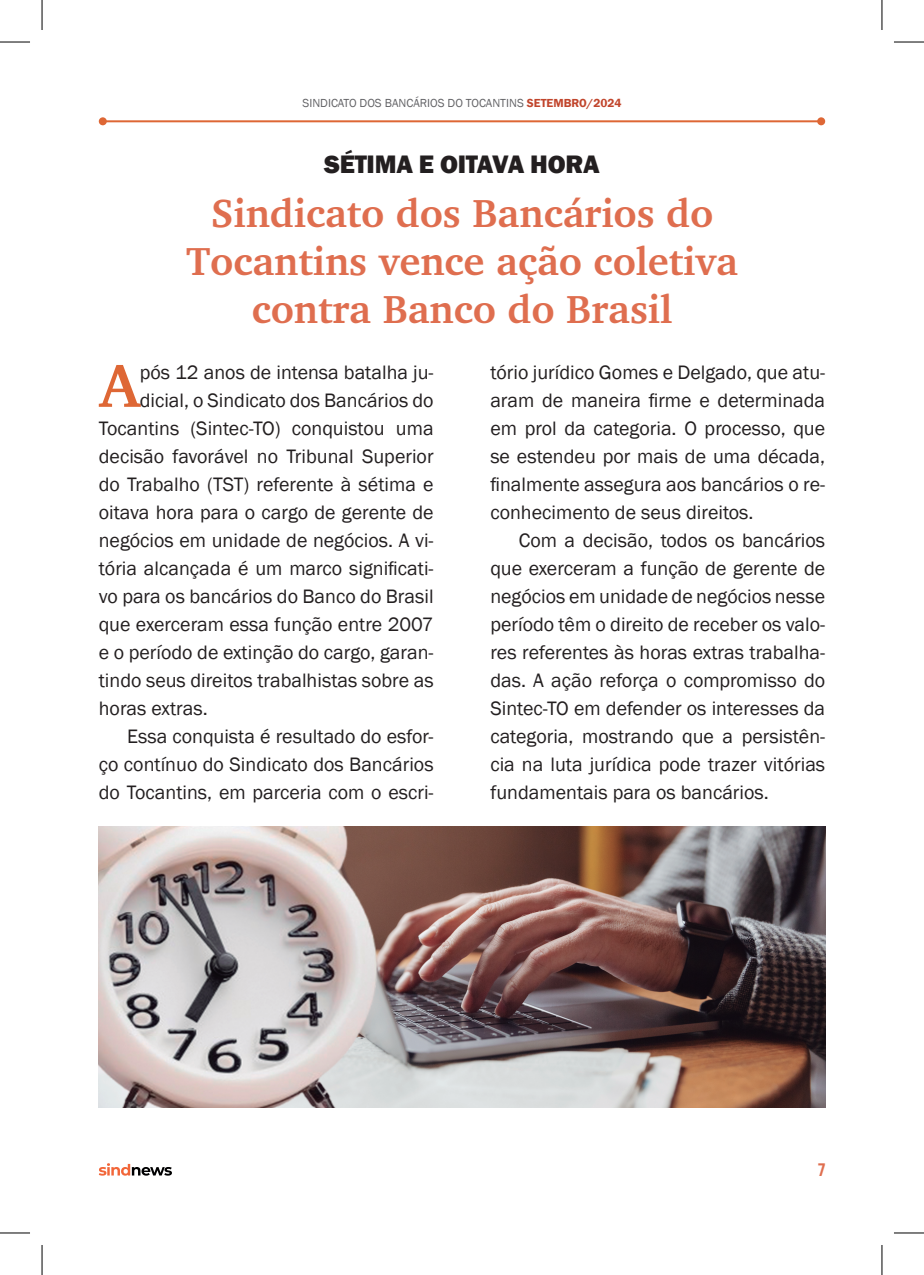
<style>
.page{position:relative;width:924px;height:1275px;background:#fff}
.page>*{position:absolute;margin:0;border:0;box-sizing:border-box;transform-origin:0 0}
._1_paragrafo{font:700 61.8px "Charter";color:#de6735}
.Titulo{font:700 40px/48px "Charter";color:#df6e4f;text-align:center}
.Retranca_2{font:800 26px "Franklin Gothic";letter-spacing:-.01em;color:#231f20}
.Texto{font:20px/28px "Franklin Gothic";color:#231f20;text-align:justify}
._1_paragrafo-2{font:20px "Franklin Gothic";color:#231f20}
.t1{font:800 18px "Akrobat";color:#df6e4f}
.t2{font:12px "Franklin Gothic";color:#636366}
.s1{font-weight:600;color:#c1452c}
</style>
<div class="page">
<svg style="left:99px;top:1163px;width:73px;height:12px"></svg>
<hr style="left:103px;top:120px;width:717px;height:2px;background:#de6735">
<div style="left:99px;top:117px;width:8px;height:8px;background:#de6735;border-radius:50%"></div>
<svg style="left:816px;top:117px;width:8px;height:8px"></svg>
<img style="left:99px;top:827px;width:725px;height:280px">
<hr style="left:0;top:42px;width:30px;height:1px;background:#000">
<hr style="left:893px;top:42px;width:30px;height:1px;background:#000">
<hr style="left:0;top:1232px;width:30px;height:1px;background:#000">
<hr style="left:893px;top:1232px;width:30px;height:1px;background:#000">
<hr style="left:42px;top:0;width:1px;height:30px;background:#000">
<hr style="left:42px;top:1245px;width:1px;height:30px;background:#000">
<hr style="left:881px;top:0;width:1px;height:30px;background:#000">
<hr style="left:881px;top:1245px;width:1px;height:30px;background:#000">
<p class="t2" style="left:302px;top:96px;width:320px">SINDICATO DOS BANCÁRIOS DO TOCANTINS <span class="s1">SETEMBRO/2024</span></p>
<p class="Retranca_2" style="left:324px;top:147px;width:277px">SÉTIMA E OITAVA HORA</p>
<p class="Titulo" style="left:186px;top:189px;width:553px">Sindicato dos Bancários do<br>Tocantins vence ação coletiva contra Banco do Brasil</p>
<p class="_1_paragrafo" style="left:99px;top:347px;width:42px">A</p>
<p class="_1_paragrafo-2" style="left:140px;top:360px;width:295px">pós 12 anos de intensa batalha ju-</p>
<p class="_1_paragrafo-2" style="left:140px;top:388px;width:295px">dicial, o Sindicato dos Bancários do</p>
<p class="_1_paragrafo-2" style="left:99px;top:416px;width:336px">Tocantins (Sintec-TO) conquistou uma</p>
<p class="_1_paragrafo-2" style="left:99px;top:444px;width:336px">decisão favorável no Tribunal Superior</p>
<p class="_1_paragrafo-2" style="left:99px;top:472px;width:336px">do Trabalho (TST) referente à sétima e</p>
<p class="_1_paragrafo-2" style="left:99px;top:500px;width:336px">oitava hora para o cargo de gerente de</p>
<p class="_1_paragrafo-2" style="left:99px;top:528px;width:336px">negócios em unidade de negócios. A vi-</p>
<p class="_1_paragrafo-2" style="left:99px;top:556px;width:336px">tória alcançada é um marco significati-</p>
<p class="_1_paragrafo-2" style="left:99px;top:584px;width:336px">vo para os bancários do Banco do Brasil</p>
<p class="_1_paragrafo-2" style="left:99px;top:612px;width:336px">que exerceram essa função entre 2007</p>
<p class="_1_paragrafo-2" style="left:99px;top:640px;width:336px">e o período de extinção do cargo, garan-</p>
<p class="_1_paragrafo-2" style="left:99px;top:668px;width:336px">tindo seus direitos trabalhistas sobre as</p>
<p class="_1_paragrafo-2" style="left:99px;top:696px;width:110px">horas extras.</p>
<p class="Texto" style="left:99px;top:722px;width:336px;text-indent:28px">Essa conquista é resultado do esfor&shy;ço contínuo do Sindicato dos Bancários do Tocantins, em parceria com o escri-</p>
<p class="Texto" style="left:490px;top:358px;width:336px">tório jurídico Gomes e Delgado, que atu&shy;aram de maneira firme e determinada em prol da categoria. O processo, que se estendeu por mais de uma década, finalmente assegura aos bancários o re&shy;conhecimento de seus direitos.</p>
<p class="Texto" style="left:490px;top:526px;width:336px;text-indent:28px">Com a decisão, todos os bancários que exerceram a função de gerente de negócios em unidade de negócios nesse período têm o direito de receber os valo&shy;res referentes às horas extras trabalha&shy;das. A ação reforça o compromisso do Sintec-TO em defender os interesses da categoria, mostrando que a persistên&shy;cia na luta jurídica pode trazer vitórias fundamentais para os bancários.</p>
<p class="t1" style="left:818px;top:1158px;width:8px">7</p>
</div>
